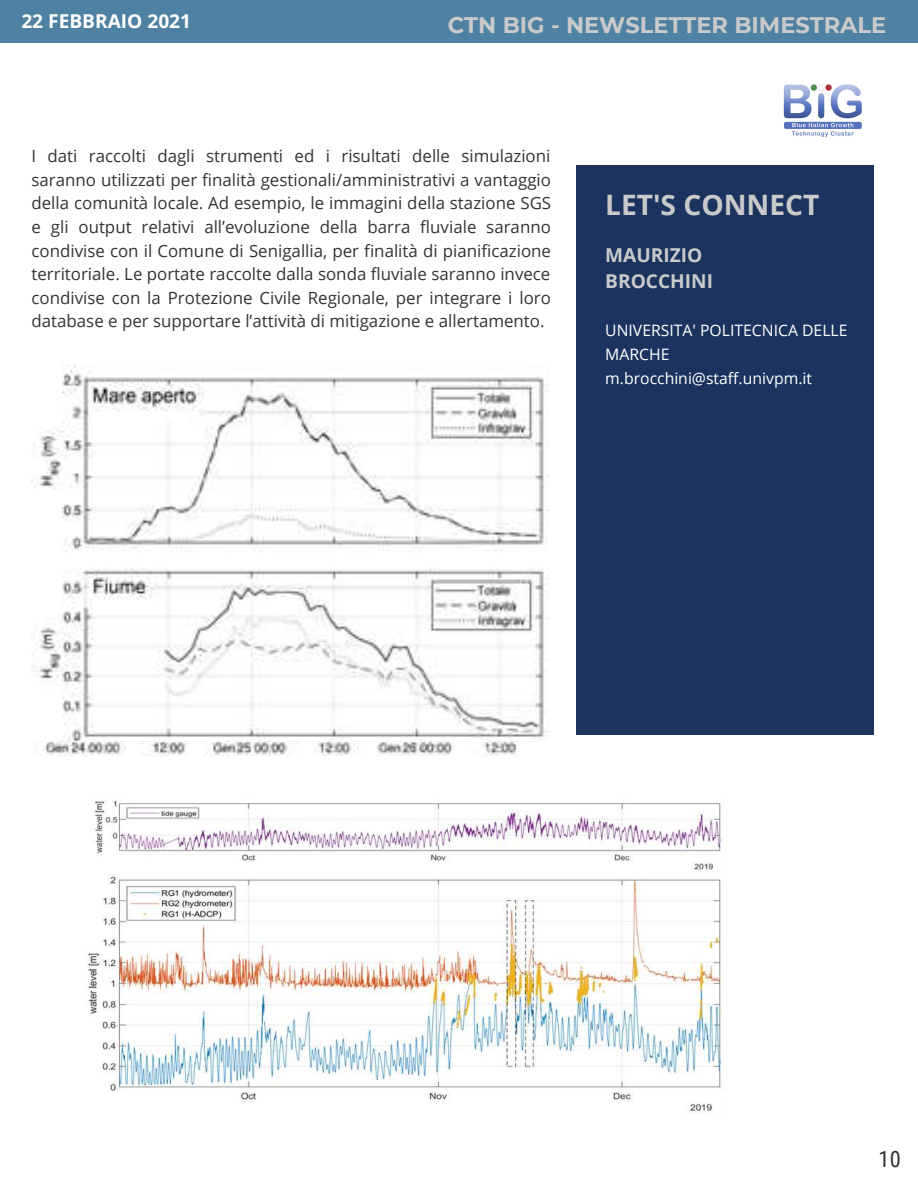
<style>
.page{position:relative;width:918px;height:1188px;background:#fff}
.page>*{position:absolute;margin:0;border:0;box-sizing:border-box;transform-origin:0 0}
.t1{font:700 28.2px "Open Sans";color:#cacaca}
.t2{font:700 22.5px "Montserrat";color:#cacaca}
.t3{font:22.5px "Roboto Condensed";color:#333}
.t4{font:700 19.2px/25.8px "Open Sans";color:#cacaca}
.t5{font:700 19.2px "Open Sans";color:#fff}
.t6{font:16.8px/23.7px "Open Sans";color:#333;text-align:justify}
.t7{font:15.75px/23.7px "Open Sans";color:#fff}
</style>
<div class="page">
<div style="left:0;top:0;width:918px;height:43px;background:#4f82a2"></div>
<img style="left:783px;top:84px;width:79px;height:53px">
<div style="left:576px;top:165px;width:297px;height:570px;background:#1c335f"></div>
<img style="left:88px;top:800px;width:637px;height:313px">
<img style="left:32px;top:364px;width:517px;height:392px">
<p class="t5" style="left:21px;top:8px;width:171px">22 FEBBRAIO 2021</p>
<h2 class="t2" style="left:448px;top:8px;width:440px">CTN BIG - NEWSLETTER BIMESTRALE</h2>
<p class="t6" style="left:32px;top:144px;width:521px">I dati raccolti dagli strumenti ed i risultati delle simulazioni saranno utilizzati per finalità gestionali/amministrativi a vantaggio della comunità locale. Ad esempio, le immagini della stazione SGS e gli output relativi all’evoluzione della barra fluviale saranno condivise con il Comune di Senigallia, per finalità di pianificazione territoriale. Le portate raccolte dalla sonda fluviale saranno invece condivise con la Protezione Civile Regionale, per integrare i loro database e per supportare l’attività di mitigazione e allertamento.</p>
<h1 class="t1" style="left:605px;top:185px;width:216px">LET'S CONNECT</h1>
<p class="t4" style="left:605px;top:242px;width:109px">MAURIZIO<br>BROCCHINI</p>
<p class="t7" style="left:605px;top:318px;width:244px">UNIVERSITA' POLITECNICA DELLE<br>MARCHE m.brocchini@staff.univpm.it</p>
<h2 class="t3" style="left:879px;top:1143px;width:24px">10</h2>
</div>
